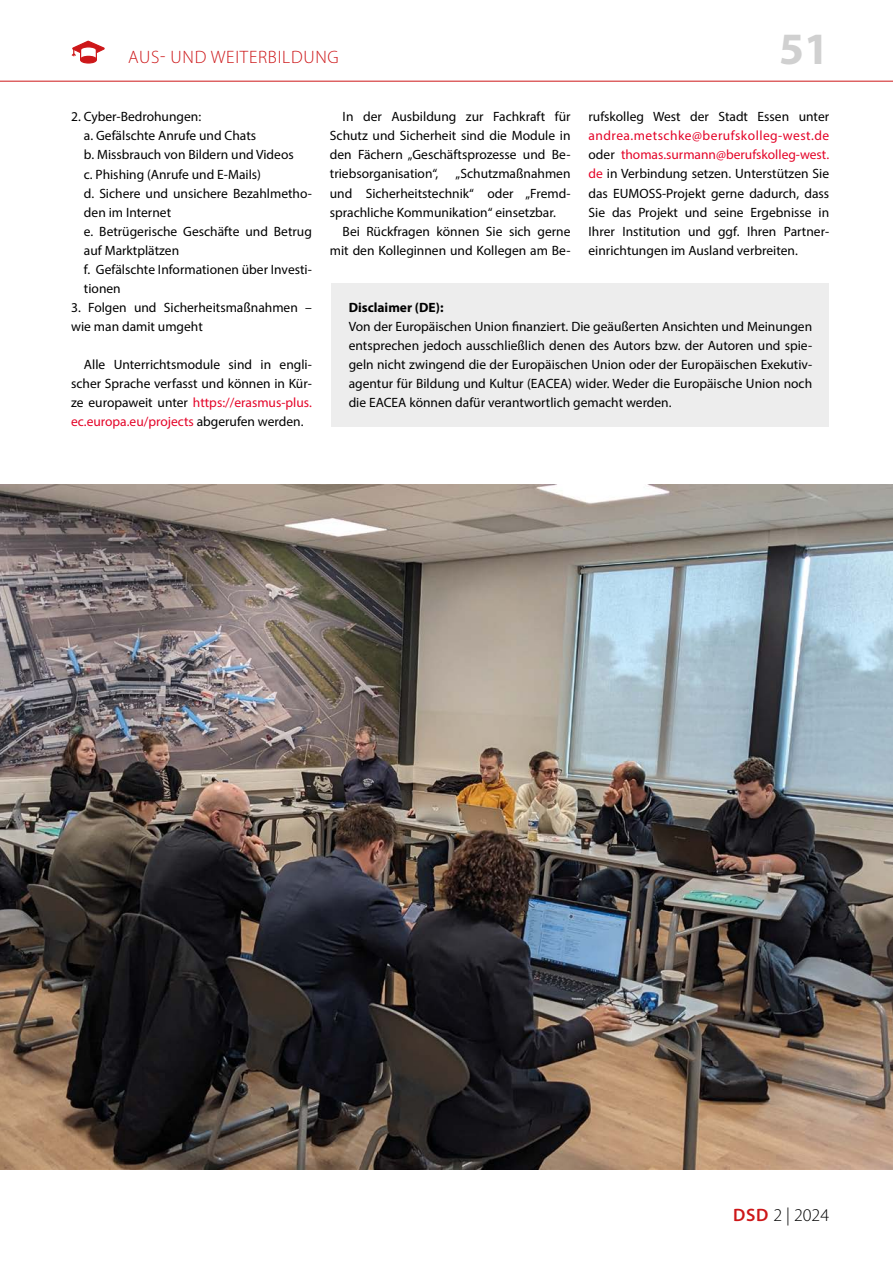
<style>
.page{position:relative;width:893px;height:1263px;background:#fff}
.page>*{position:absolute;margin:0;border:0;box-sizing:border-box;transform-origin:0 0}
.t1{font:700 45px "Myriad Pro";color:#d0d0d0}
.t2{font:300 18px "Myriad Pro";letter-spacing:.04em;color:#cd1719}
.t3{font:300 18px "Myriad Pro";color:#000}
.t4{font:13.5px/19px "Myriad Pro";color:#000;text-align:justify}
.t5{font:700 13.5px "Myriad Pro";color:#000}
.s1{color:#e40428}
.s2{font-weight:600;color:#cd1719}
</style>
<div class="page">
<hr style="left:0;top:81px;width:893px;height:1px;background:#cd1719">
<svg style="left:72px;top:41px;width:33px;height:23px"></svg>
<img style="left:0;top:485px;width:893px;height:684px">
<div style="left:332px;top:283px;width:497px;height:143px;background:#ededed"></div>
<h2 class="t2" style="left:128px;top:47px;width:212px">AUS- UND WEITERBILDUNG</h2>
<h1 class="t1" style="left:779px;top:20px;width:51px">51</h1>
<p class="t4" style="left:84px;top:107px;width:229px;text-align:left;text-indent:-13px">2. Cyber-Bedrohungen:<br>a. Gefälschte Anrufe und Chats<br>b. Missbrauch von Bildern und Videos<br>c. Phishing (Anrufe und E-Mails)<br>d. Sichere und unsichere Bezahlmetho&shy;den im Internet<br>e. Betrügerische Geschäfte und Betrug auf Marktplätzen<br>f. Gefälschte Informationen über Investi&shy;tionen</p>
<p class="t4" style="left:71px;top:298px;width:242px">3. Folgen und Sicherheitsmaßnahmen – wie man damit umgeht</p>
<p class="t4" style="left:71px;top:355px;width:242px;text-indent:13px">Alle Unterrichtsmodule sind in engli&shy;scher Sprache verfasst und können in Kür&shy;ze europaweit unter <span class="s1">https://erasmus-plus. ec.europa.eu/projects</span> abgerufen werden.</p>
<p class="t4" style="left:330px;top:107px;width:242px;text-indent:13px">In der Ausbildung zur Fachkraft für Schutz und Sicherheit sind die Module in den Fächern „Geschäftsprozesse und Be&shy;triebsorganisation“,</p>
<p class="t4" style="left:330px;top:164px;width:242px;text-indent:126px">„Schutzmaßnahmen und Sicherheitstechnik“ oder „Fremd&shy;sprachliche Kommunikation“ einsetzbar.</p>
<p class="t4" style="left:330px;top:221px;width:242px;text-align:right">Bei Rückfragen können Sie sich gerne mit den Kolleginnen und Kollegen am Be-</p>
<p class="t4" style="left:588px;top:107px;width:242px">rufskolleg West der Stadt Essen unter</p>
<p class="t4" style="left:588px;top:126px;width:242px"><span class="s1">andrea.metschke@berufskolleg-west.de </span>oder <span class="s1">thomas.surmann@berufskolleg-west. de</span> in Verbindung setzen. Unterstützen Sie das EUMOSS-Projekt gerne dadurch, dass Sie das Projekt und seine Ergebnisse in Ihrer Institution und ggf. Ihren Partner&shy;einrichtungen im Ausland verbreiten.</p>
<p class="t5" style="left:349px;top:299px;width:96px">Disclaimer (DE):</p>
<p class="t4" style="left:349px;top:317px;width:465px">Von der Europäischen Union finanziert. Die geäußerten Ansichten und Meinungen entsprechen jedoch ausschließlich denen des Autors bzw. der Autoren und spie&shy;geln nicht zwingend die der Europäischen Union oder der Europäischen Exekutiv&shy;agentur für Bildung und Kultur (EACEA) wider. Weder die Europäische Union noch die EACEA können dafür verantwortlich gemacht werden.</p>
<h2 class="t3" style="left:733px;top:1205px;width:98px"><span class="s2">DSD</span> 2 | 2024</h2>
</div>
